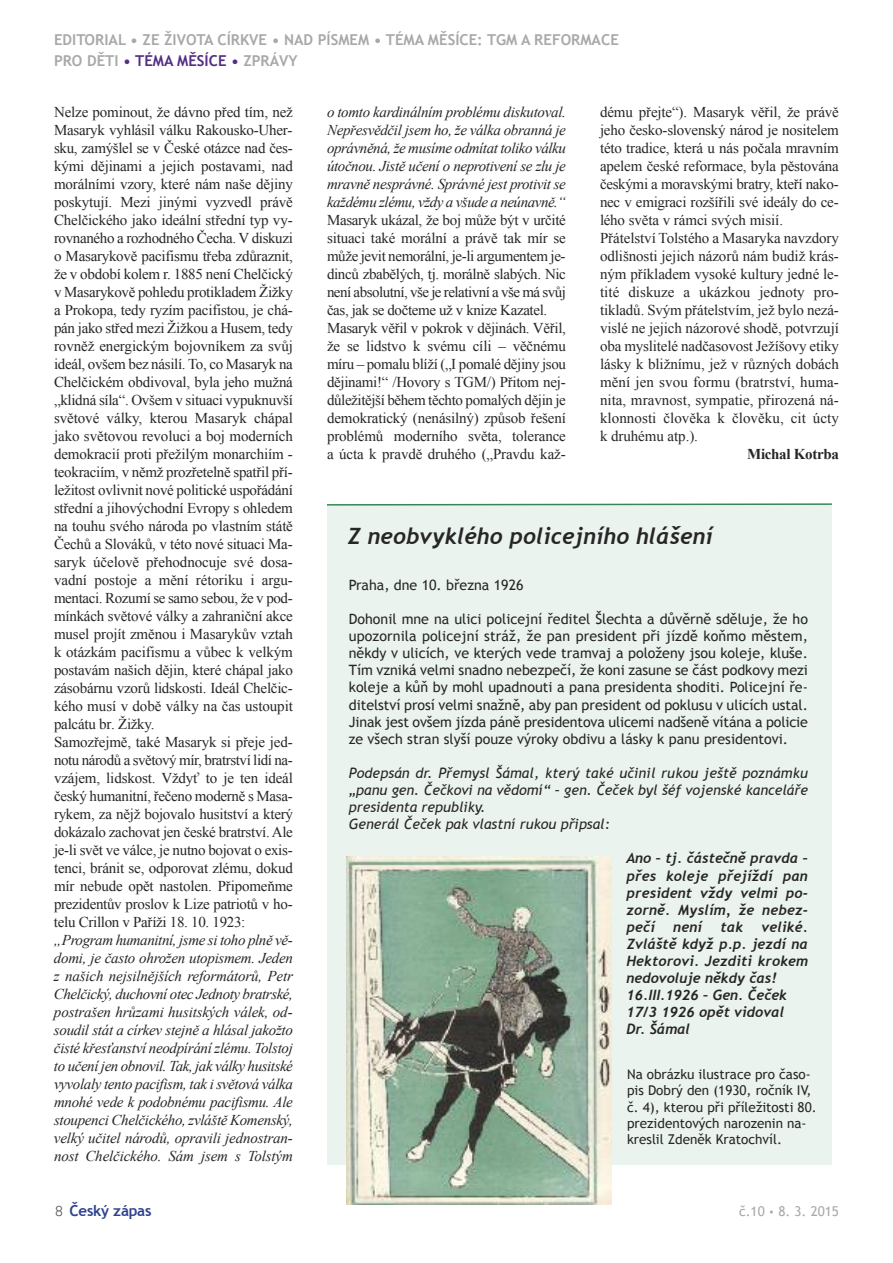
<style>
.page{position:relative;width:893px;height:1263px;background:#fff}
.page>*{position:absolute;margin:0;border:0;box-sizing:border-box;transform-origin:0 0}
.t1{font:italic 700 22.5px "Trebuchet";letter-spacing:.005em;color:#272627}
.t2{font:15px/18px "Times New Roman";letter-spacing:-.015em;color:#272627}
.t3{font:italic 15px/18px "Times New Roman";letter-spacing:-.025em;color:#272627;text-align:justify}
.t4{font:700 15px/21px "Trebuchet MS";color:#a9a8a9}
.t5{font:700 15px "Times New Roman";letter-spacing:-.02em;color:#272627}
.t6{font:700 15px "Trebuchet MS";letter-spacing:-.015em;color:#2f4291}
.t7{font:14.25px/17.1px "Trebuchet MS";color:#272627;text-align:justify}
.t8{font:italic 700 14.25px/17.1px "Trebuchet";letter-spacing:.01em;color:#272627;text-align:justify}
.t9{font:italic 14.25px/17.1px "Trebuchet MS";color:#272627}
.t10{font:13.5px/16.2px "Trebuchet MS";color:#272627}
.t11{font:13.5px "Trebuchet MS";color:#a9a8a9}
.s1{color:#542d84}
.s2{font-family:"Courier";font-weight:400;font-size:16.5px;color:#525152}
.s3{font-size:10.5px}
</style>
<div class="page">
<div style="left:327px;top:504px;width:505px;height:660px;background:#ebf3ee"></div>
<svg style="left:327px;top:503px;width:505px;height:3px"></svg>
<img style="left:346px;top:857px;width:265px;height:347px">
<p class="t4" style="left:54px;top:29px;width:566px">EDITORIAL • ZE ŽIVOTA CÍRKVE • NAD PÍSMEM • TÉMA MĚSÍCE: TGM A REFORMACE<br>PRO DĚTI <span class="s1">• TÉMA MĚSÍCE •</span> ZPRÁVY</p>
<p class="t2" style="left:54px;top:103px;width:240px">Nelze pominout, že dávno před tím, než Masaryk vyhlásil válku Rakousko-Uher&shy;sku, zamýšlel se v České otázce nad čes&shy;kými dějinami a jejich postavami, nad morálními vzory, které nám naše dějiny poskytují. Mezi jinými vyzvedl právě Chelčického jako ideální střední typ vy&shy;rovnaného a rozhodného Čecha. V diskuzi o Masarykově pacifismu třeba zdůraznit, že v období kolem r. 1885 není Chelčický v Masarykově pohledu protikladem Žižky a Prokopa, tedy ryzím pacifistou, je chá&shy;pán jako střed mezi Žižkou a Husem, tedy rovněž energickým bojovníkem za svůj ideál, ovšem bez násilí. To, co Masaryk na Chelčickém obdivoval, byla jeho mužná „klidná síla“. Ovšem v situaci vypuknuvší světové války, kterou Masaryk chápal jako světovou revoluci a boj moderních demokracií proti přežilým monarchiím - teokraciím, v němž prozřetelně spatřil pří&shy;ležitost ovlivnit nové politické uspořádání střední a jihovýchodní Evropy s ohledem na touhu svého národa po vlastním státě Čechů a Slováků, v této nové situaci Ma&shy;saryk účelově přehodnocuje své dosa&shy;vadní postoje a mění rétoriku i argu&shy;mentaci. Rozumí se samo sebou, že v pod&shy;mínkách světové války a zahraniční akce musel projít změnou i Masarykův vztah k otázkám pacifismu a vůbec k velkým postavám našich dějin, které chápal jako zásobárnu vzorů lidskosti. Ideál Chelčic&shy;kého musí v době války na čas ustoupit palcátu br. Žižky.<br>Samozřejmě, také Masaryk si přeje jed&shy;notu národů a světový mír, bratrství lidí na&shy;vzájem, lidskost. Vždyť to je ten ideál český humanitní, řečeno moderně s Masa&shy;rykem, za nějž bojovalo husitství a který dokázalo zachovat jen české bratrství. Ale je-li svět ve válce, je nutno bojovat o exis&shy;tenci, bránit se, odporovat zlému, dokud mír nebude opět nastolen. Připomeňme prezidentův proslov k Lize patriotů v ho&shy;telu Crillon v Paříži 18. 10. 1923:</p>
<p class="t3" style="left:54px;top:931px;width:240px">„Program humanitní, jsme si toho plně vě&shy;domi, je často ohrožen utopismem. Jeden z našich nejsilnějších reformátorů, Petr Chelčický, duchovní otec Jednoty bratrské, postrašen hrůzami husitských válek, od&shy;soudil stát a církev stejně a hlásal jakožto čisté křesťanství neodpírání zlému. Tolstoj to učení jen obnovil. Tak, jak války husitské vyvolaly tento pacifism, tak i světová válka mnohé vede k podobnému pacifismu. Ale stoupenci Chelčického, zvláště Komenský, velký učitel národů, opravili jednostran&shy;nost Chelčického. Sám jsem s Tolstým</p>
<p class="t3" style="left:327px;top:103px;width:240px">o tomto kardinálním problému diskutoval.<br>Nepřesvědčil jsem ho, že válka obranná je oprávněná, že musíme odmítat toliko válku útočnou. Jistě učení o neprotivení se zlu je mravně nesprávné. Správné jest protivit se každému zlému, vždy a všude a neúnavně.“</p>
<p class="t2" style="left:327px;top:211px;width:240px">Masaryk ukázal, že boj může být v určité situaci také morální a právě tak mír se může jevit nemorální, je-li argumentem je&shy;dinců zbabělých, tj. morálně slabých. Nic není absolutní, vše je relativní a vše má svůj čas, jak se dočteme už v knize Kazatel.<br>Masaryk věřil v pokrok v dějinách. Věřil, že se lidstvo k svému cíli – věčnému míru – pomalu blíží („I pomalé dějiny jsou dějinami!“ /Hovory s TGM/) Přitom nej&shy;důležitější během těchto pomalých dějin je demokratický (nenásilný) způsob řešení problémů moderního světa, tolerance a úcta k pravdě druhého („Pravdu kaž-</p>
<p class="t2" style="left:600px;top:103px;width:240px">dému přejte“). Masaryk věřil, že právě jeho česko-slovenský národ je nositelem této tradice, která u nás počala mravním apelem české reformace, byla pěstována českými a moravskými bratry, kteří nako&shy;nec v emigraci rozšířili své ideály do ce&shy;lého světa v rámci svých misií.<br>Přátelství Tolstého a Masaryka navzdory odlišnosti jejich názorů nám budiž krás&shy;ným příkladem vysoké kultury jedné le&shy;tité diskuze a ukázkou jednoty pro&shy;tikladů. Svým přátelstvím, jež bylo nezá&shy;vislé ne jejich názorové shodě, potvrzují oba myslitelé nadčasovost Ježíšovy etiky lásky k bližnímu, jež v různých dobách mění jen svou formu (bratrství, huma&shy;nita, mravnost, sympatie, přirozená ná&shy;klonnosti člověka k člověku, cit úcty k druhému atp.).</p>
<p class="t5" style="left:747px;top:445px;width:93px">Michal Kotrba</p>
<h1 class="t1" style="left:347px;top:523px;width:367px">Z neobvyklého policejního hlášení</h1>
<p class="t7" style="left:349px;top:576px;width:176px">Praha, dne 10. března 1926</p>
<p class="t7" style="left:349px;top:610px;width:461px">Dohonil mne na ulici policejní ředitel Šlechta a důvěrně sděluje, že ho upozornila policejní stráž, že pan president při jízdě koňmo městem, někdy v ulicích, ve kterých vede tramvaj a položeny jsou koleje, kluše.<br>Tím vzniká velmi snadno nebezpečí, že koni zasune se část podkovy mezi koleje a kůň by mohl upadnouti a pana presidenta shoditi. Policejní ře&shy;ditelství prosí velmi snažně, aby pan president od poklusu v ulicích ustal.<br>Jinak jest ovšem jízda páně presidentova ulicemi nadšeně vítána a policie ze všech stran slyší pouze výroky obdivu a lásky k panu presidentovi.</p>
<p class="t9" style="left:349px;top:764px;width:461px">Podepsán dr. Přemysl Šámal, který také učinil rukou ještě poznámku „panu gen. Čečkovi na vědomí“ – gen. Čeček byl šéf vojenské kanceláře presidenta republiky.<br>Generál Čeček pak vlastní rukou připsal:</p>
<p class="t8" style="left:626px;top:850px;width:183px">Ano – tj. částečně pravda – přes koleje přejíždí pan president vždy velmi po&shy;zorně. Myslím, že nebez&shy;pečí</p>
<p class="t8" style="left:626px;top:918px;width:183px;text-align:left;text-indent:135px">veliké.<br>Zvláště když p.p. jezdí na<br>Hektorovi. Jezditi krokem nedovoluje někdy čas!<br>16.III.1926 – Gen. Čeček<br>17/3 1926 opět vidoval<br>Dr. Šámal</p>
<p class="t10" style="left:627px;top:1066px;width:191px">Na obrázku ilustrace pro časo&shy;pis Dobrý den (1930, ročník IV, č. 4), kterou při příležitosti 80. prezidentových narozenin na&shy;kreslil Zdeněk Kratochvíl.</p>
<p class="t8" style="left:673px;top:918px;width:30px">není</p>
<p class="t8" style="left:720px;top:918px;width:24px">tak</p>
<p class="t6" style="left:54px;top:1202px;width:99px"><span class="s2">8</span> ČESKÝ ZÁPAS</p>
<p class="t11" style="left:739px;top:1204px;width:101px">č.10 <span class="s3">•</span> 8. 3. 2015</p>
</div>
